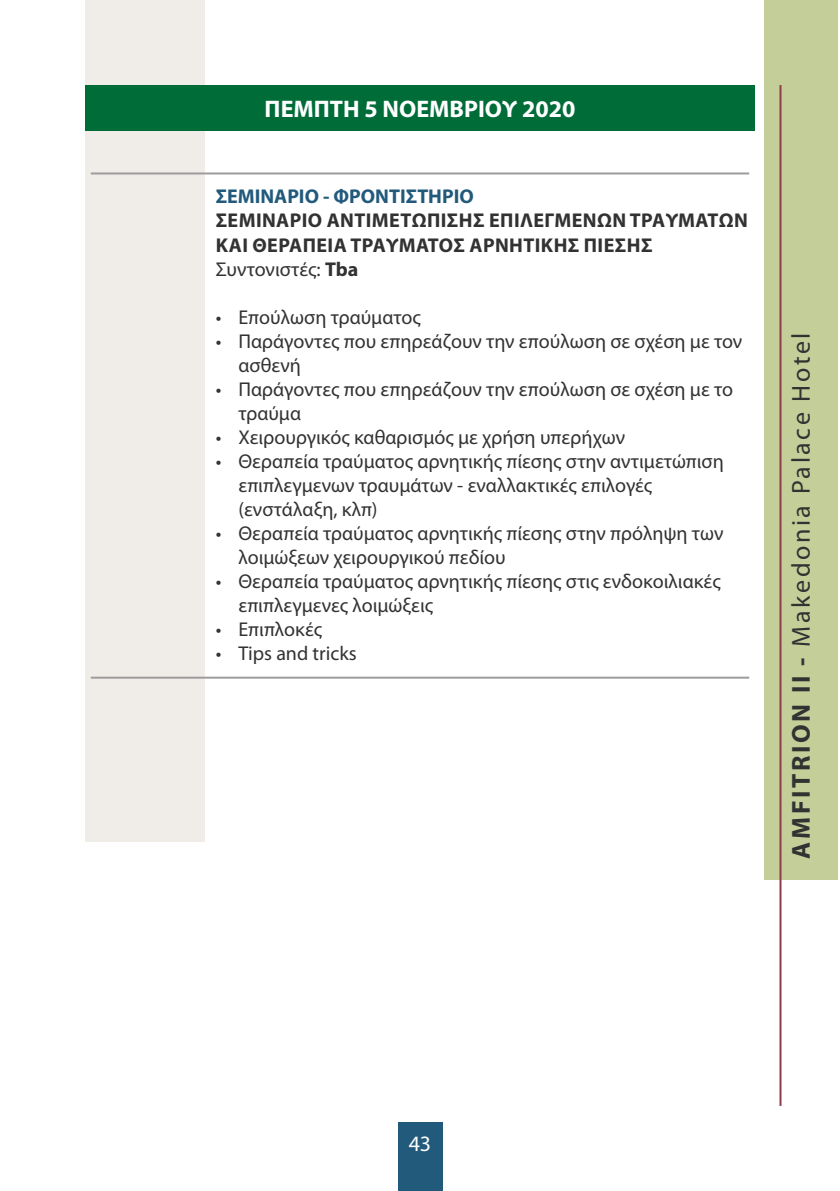
<style>
.page{position:relative;width:840px;height:1191px;background:#fff}
.page>*{position:absolute;margin:0;border:0;box-sizing:border-box;transform-origin:0 0}
.t1{font:26px "Myriad Pro";letter-spacing:.1em;color:#323232}
.t2{font:700 24px "Myriad Pro";color:#fff}
.t3{font:22px "Myriad Pro";color:#fff}
.t4{font:20px/24px "Myriad Pro";color:#323232}
.t5{font:700 20px/24px "Myriad Pro";letter-spacing:.02em;color:#323232}
.t6{font:700 20px "Myriad Pro";color:#225a7c}
.s1{font-weight:400}
.s2{font-weight:700}
</style>
<div class="page">
<div style="left:85px;top:0;width:119px;height:842px;background:#f0ece8"></div>
<hr style="left:0;top:0;width:1px;height:1191px;background:#e2ebe4">
<div style="left:763px;top:0;width:74px;height:880px;background:#c4ce99"></div>
<hr style="left:779px;top:85px;width:2px;height:1021px;background:#8d3c48">
<div style="left:397px;top:1123px;width:45px;height:68px;background:#225a7c"></div>
<div style="left:85px;top:85px;width:669px;height:45px;background:#006c38"></div>
<hr style="left:91px;top:172px;width:657px;height:2px;background:#9c9c9c">
<hr style="left:91px;top:676px;width:657px;height:2px;background:#9c9c9c">
<p class="t2" style="left:264px;top:93px;width:312px">ΠΕΜΠΤΗ 5 ΝΟΕΜΒΡΙΟΥ 2020</p>
<p class="t6" style="left:215px;top:184px;width:259px">ΣΕΜΙΝΑΡΙΟ - ΦΡΟΝΤΙΣΤΗΡΙΟ</p>
<p class="t5" style="left:215px;top:208px;width:533px">ΣΕΜΙΝΆΡΙΟ ΑΝΤΙΜΕΤΏΠΙΣΗΣ ΕΠΙΛΕΓΜΈΝΩΝ ΤΡΑΥΜΆΤΩΝ<br>ΚΑΙ ΘΕΡΑΠΕΊΑ ΤΡΑΎΜΑΤΟΣ ΑΡΝΗΤΙΚΉΣ ΠΊΕΣΗΣ<br><span class="s1">Συντονιστές:</span> Tba</p>
<p class="t4" style="left:215px;top:304px;width:206px">• Επούλωση τραύματος</p>
<p class="t4" style="left:238px;top:328px;width:505px;text-indent:-23px">• Παράγοντες που επηρεάζουν την επούλωση σε σχέση με τον ασθενή</p>
<p class="t4" style="left:238px;top:376px;width:496px;text-indent:-23px">• Παράγοντες που επηρεάζουν την επούλωση σε σχέση με το τραύμα</p>
<p class="t4" style="left:215px;top:424px;width:410px">• Χειρουργικός καθαρισμός με χρήση υπερήχων</p>
<p class="t4" style="left:238px;top:448px;width:487px;text-indent:-23px">• Θεραπεία τραύματος αρνητικής πίεσης στην αντιμετώπιση επιπλεγμενων τραυμάτων - εναλλακτικές επιλογές (ενστάλαξη, κλπ)</p>
<p class="t4" style="left:238px;top:520px;width:486px;text-indent:-23px">• Θεραπεία τραύματος αρνητικής πίεσης στην πρόληψη των λοιμώξεων χειρουργικού πεδίου</p>
<p class="t4" style="left:238px;top:568px;width:483px;text-indent:-23px">• Θεραπεία τραύματος αρνητικής πίεσης στις ενδοκοιλιακές επιπλεγμενες λοιμώξεις</p>
<p class="t4" style="left:215px;top:616px;width:108px">• Επιπλοκές</p>
<p class="t4" style="left:215px;top:640px;width:143px">• Tips and tricks</p>
<h1 class="t1" style="left:784px;top:858px;width:527px;rotate:-90deg"><span class="s2">AMFITRION II -</span> Makedonia Palace Hotel</h1>
<p class="t3" style="left:408px;top:1129px;width:24px">43</p>
</div>
